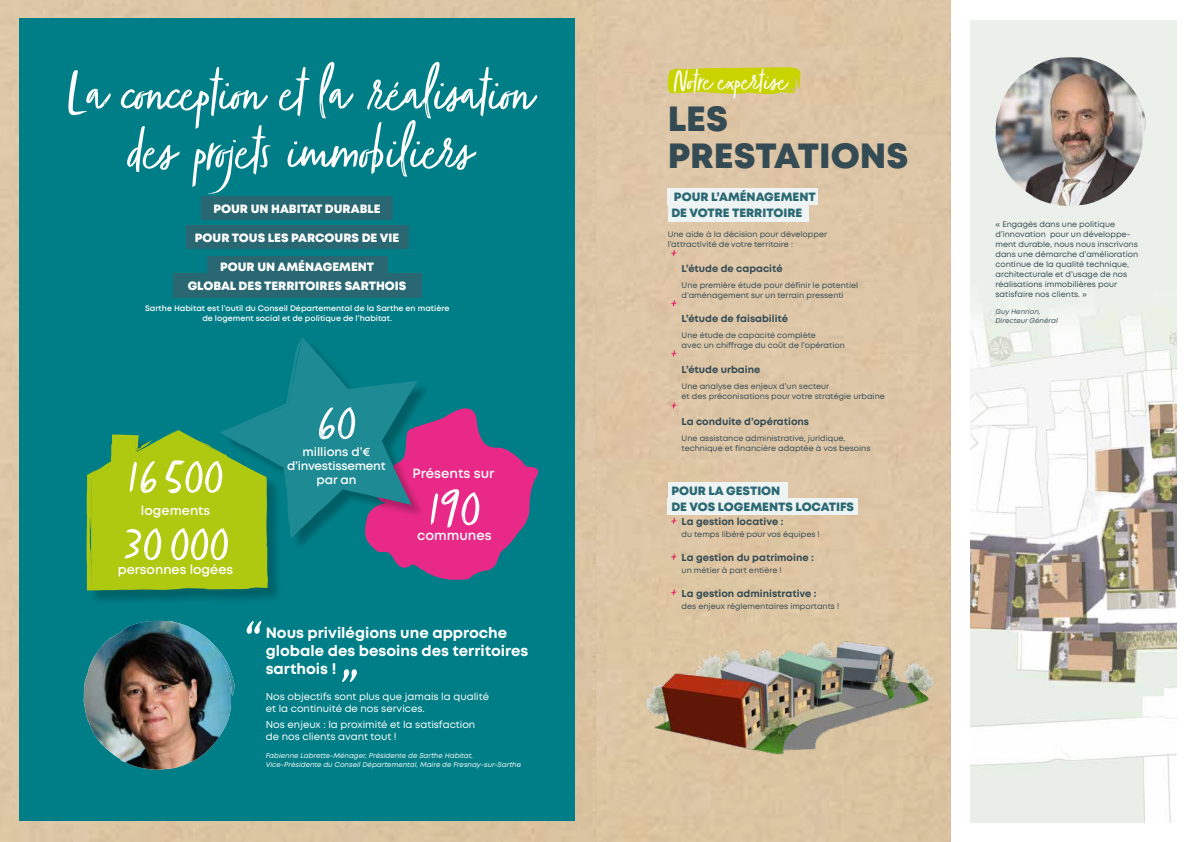
<style>
.page{position:relative;width:1191px;height:842px;background:#fff}
.page>*{position:absolute;margin:0;border:0;box-sizing:border-box;transform-origin:0 0}
.t1{font:300 64.6px "Zooja";color:#fff}
.t2{font:300 64px/58.2px "Zooja";letter-spacing:-.02em;color:#fff;text-align:center}
.t3{font:300 62.4px "Zooja";color:#fff}
.t4{font:800 35px/37px "Mont";color:#354b54}
.t5{font:300 31px "Zooja";color:#fff}
.t6{font:700 15px/18px "Mont";color:#fff}
.t7{font:600 13.3px "Mont";color:#fff}
.t8{font:600 12.9px "Mont";color:#fff}
.t9{font:800 12px/19px "Mont";color:#fff;text-align:center}
.t10{font:800 12px/16px "Mont";color:#296872}
.t11{font:600 12px/14px "Mont";letter-spacing:-.02em;color:#fff;text-align:center}
.t12{font:700 10px "Mont";color:#354b54}
.t13{font:10px/12px "Mont";color:#fff}
.t14{font:8px/10px "Mont";color:#354b54}
.t15{font:600 8px/9.6px "Mont";color:#fff;text-align:center}
.t16{font:italic 7px/9.6px "Mont";color:#fff}
.t17{font:italic 7px/8.4px "Mont";color:#354b54}
</style>
<div class="page">
<img style="left:970px;top:20px;width:206px;height:802px">
<div style="left:595px;top:0;width:355px;height:842px;background:#ddc6a5"></div>
<div style="left:667px;top:188px;width:151px;height:17px;background:#eef3f3"></div>
<div style="left:667px;top:205px;width:141px;height:16px;background:#eef3f3"></div>
<div style="left:667px;top:498px;width:191px;height:17px;background:#eef3f3"></div>
<div style="left:667px;top:482px;width:120px;height:17px;background:#eef3f3"></div>
<svg style="left:671px;top:250px;width:6px;height:6px"></svg>
<svg style="left:671px;top:300px;width:6px;height:6px"></svg>
<svg style="left:671px;top:518px;width:6px;height:6px"></svg>
<svg style="left:671px;top:554px;width:6px;height:6px"></svg>
<svg style="left:671px;top:589px;width:6px;height:6px"></svg>
<svg style="left:671px;top:350px;width:6px;height:7px"></svg>
<svg style="left:671px;top:402px;width:6px;height:7px"></svg>
<img style="left:634px;top:620px;width:306px;height:145px">
<svg style="left:667px;top:67px;width:133px;height:28px;background:#cad116"></svg>
<img style="left:995px;top:57px;width:151px;height:149px">
<div style="left:0;top:0;width:595px;height:842px;background:#dcc5a4"></div>
<div style="left:19px;top:19px;width:555px;height:802px;background:#007e87"></div>
<svg style="left:246px;top:621px;width:16px;height:13px"></svg>
<svg style="left:342px;top:669px;width:15px;height:13px"></svg>
<img style="left:84px;top:621px;width:150px;height:149px">
<div style="left:88px;top:432px;width:195px;height:174px;background:#000;opacity:.25"></div>
<svg style="left:86px;top:337px;width:452px;height:253px"></svg>
<div style="left:201px;top:196px;width:192px;height:23px;background:#296872"></div>
<div style="left:186px;top:226px;width:222px;height:23px;background:#296872"></div>
<div style="left:207px;top:256px;width:180px;height:20px;background:#296872"></div>
<div style="left:173px;top:274px;width:248px;height:24px;background:#296872"></div>
<h2 class="t2" style="left:64px;top:72px;width:468px">La conception et la réalisation des projets immobiliers</h2>
<h3 class="t9" style="left:213px;top:199px;width:169px">POUR UN HABITAT DURABLE</h3>
<h3 class="t9" style="left:195px;top:229px;width:206px">POUR TOUS LES PARCOURS DE VIE</h3>
<h3 class="t9" style="left:188px;top:258px;width:220px">POUR UN AMÉNAGEMENT<br>GLOBAL DES TERRITOIRES SARTHOIS</h3>
<p class="t15" style="left:145px;top:304px;width:306px">Sarthe Habitat est l’outil du Conseil Départemental de la Sarthe en matière de logement social et de politique de l’habitat.</p>
<h3 class="t3" style="left:128px;top:441px;width:97px">16500</h3>
<h3 class="t8" style="left:141px;top:502px;width:71px">logements</h3>
<h3 class="t3" style="left:122px;top:508px;width:108px">30 000</h3>
<h3 class="t8" style="left:118px;top:561px;width:117px">personnes logées</h3>
<h3 class="t3" style="left:317px;top:387px;width:40px">60</h3>
<h3 class="t11" style="left:287px;top:445px;width:100px">millions d’€ d’investissement par an</h3>
<h3 class="t7" style="left:412px;top:465px;width:83px">Présents sur</h3>
<h1 class="t1" style="left:429px;top:472px;width:53px">190</h1>
<h3 class="t7" style="left:417px;top:527px;width:76px">communes</h3>
<h3 class="t6" style="left:266px;top:624px;width:264px">Nous privilégions une approche globale des besoins des territoires sarthois !</h3>
<p class="t13" style="left:266px;top:690px;width:225px">Nos objectifs sont plus que jamais la qualité et la continuité de nos services.</p>
<p class="t13" style="left:266px;top:718px;width:211px">Nos enjeux : la proximité et la satisfaction de nos clients avant tout !</p>
<p class="t16" style="left:266px;top:750px;width:257px">Fabienne Labrette-Ménager, Présidente de Sarthe Habitat,<br>Vice-Présidente du Conseil Départemental, Maire de Fresnay-sur-Sarthe</p>
<h3 class="t5" style="left:672px;top:65px;width:115px">Notre expertise</h3>
<h3 class="t4" style="left:667px;top:101px;width:242px">LES<br>PRESTATIONS</h3>
<h3 class="t10" style="left:671px;top:189px;width:146px">POUR L’AMÉNAGEMENT<br>DE VOTRE TERRITOIRE</h3>
<p class="t14" style="left:667px;top:229px;width:161px">Une aide à la décision pour développer l’attractivité de votre territoire :</p>
<p class="t12" style="left:681px;top:262px;width:103px">L’étude de capacité</p>
<p class="t14" style="left:681px;top:280px;width:178px">Une première étude pour définir le potentiel d’aménagement sur un terrain pressenti</p>
<p class="t12" style="left:681px;top:312px;width:108px">L’étude de faisabilité</p>
<p class="t14" style="left:681px;top:331px;width:165px">Une étude de capacité complète<br>avec un chiffrage du coût de l’opération</p>
<p class="t12" style="left:681px;top:363px;width:80px">L’étude urbaine</p>
<p class="t14" style="left:681px;top:381px;width:205px">Une analyse des enjeux d’un secteur<br>et des préconisations pour votre stratégie urbaine</p>
<p class="t12" style="left:681px;top:415px;width:129px">La conduite d’opérations</p>
<p class="t14" style="left:681px;top:433px;width:190px">Une assistance administrative, juridique, technique et financière adaptée à vos besoins</p>
<h3 class="t10" style="left:671px;top:483px;width:184px">POUR LA GESTION<br>DE VOS LOGEMENTS LOCATIFS</h3>
<p class="t12" style="left:681px;top:514px;width:103px">La gestion locative :</p>
<p class="t14" style="left:681px;top:529px;width:140px">du temps libéré pour vos équipes !</p>
<p class="t12" style="left:681px;top:550px;width:134px">La gestion du patrimoine :</p>
<p class="t14" style="left:681px;top:565px;width:102px">un métier à part entière !</p>
<p class="t12" style="left:681px;top:586px;width:136px">La gestion administrative :</p>
<p class="t14" style="left:681px;top:601px;width:159px">des enjeux réglementaires importants !</p>
<p class="t14" style="left:995px;top:219px;width:144px">« Engagés dans une politique d’innovation pour un développe&shy;ment durable, nous nous inscrivons dans une démarche d’amélioration continue de la qualité technique, architecturale et d’usage de nos réalisations immobilières pour satisfaire nos clients. »</p>
<p class="t17" style="left:995px;top:308px;width:64px">Guy Henrion,<br>Directeur Général</p>
</div>
